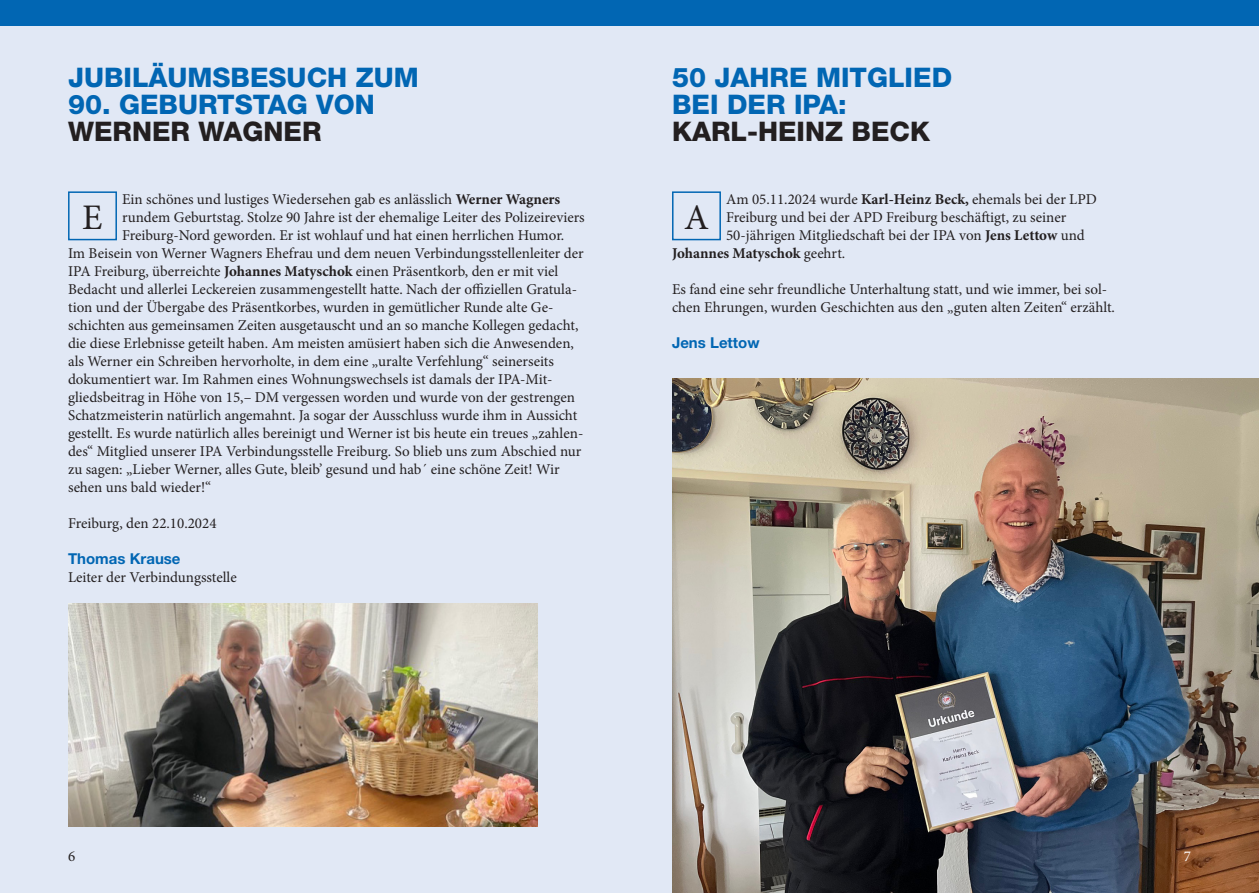
<style>
.page{position:relative;width:1259px;height:893px;background:#fff}
.page>*{position:absolute;margin:0;border:0;box-sizing:border-box;transform-origin:0 0}
.t1{font:36px "Minion Pro";color:#231f20}
.t2{font:800 27px/27px "Helvetica Neue LT Std";color:#0166b3}
.t3{font:800 27px "Helvetica Neue LT Std";color:#231f20}
.t4{font:15px/18px "Minion Pro";color:#231f20}
.t5{font:700 15px "Minion Pro";letter-spacing:-.005em;color:#231f20}
.t6{font:700 15px "Helvetica Neue LT Std";color:#0166b3}
.t7{font:15px "Minion Pro";color:#fff}
.s1{font-weight:700}
.s2{font-weight:400}
</style>
<div class="page">
<div style="left:629px;top:0;width:630px;height:893px;background:#e1e8f5"></div>
<div style="left:0;top:0;width:629px;height:893px;background:#e1e8f5"></div>
<div style="left:0;top:0;width:629px;height:26px;background:#0166b3"></div>
<div style="left:629px;top:0;width:630px;height:26px;background:#0166b3"></div>
<img style="left:672px;top:378px;width:587px;height:515px">
<div style="left:68px;top:191px;width:49px;height:49px;border:2px solid #0166b3"></div>
<img style="left:68px;top:604px;width:469px;height:223px">
<div style="left:672px;top:191px;width:49px;height:49px;border:2px solid #0166b3"></div>
<h2 class="t2" style="left:68px;top:64px;width:352px">JUBILÄUMSBESUCH ZUM</h2>
<h2 class="t2" style="left:68px;top:91px;width:308px">90. GEBURTSTAG VON</h2>
<h2 class="t3" style="left:68px;top:116px;width:255px">WERNER WAGNER</h2>
<p class="t4" style="left:122px;top:191px;width:440px">Ein schönes und lustiges Wiedersehen gab es anlässlich <span class="s1">Werner Wagners</span></p>
<p class="t4" style="left:122px;top:209px;width:464px">rundem Geburtstag. Stolze 90 Jahre ist der ehemalige Leiter des Polizeireviers</p>
<p class="t4" style="left:122px;top:227px;width:444px">Freiburg-Nord geworden. Er ist wohlauf und hat einen herrlichen Humor.</p>
<p class="t4" style="left:68px;top:245px;width:517px">Im Beisein von Werner Wagners Ehefrau und dem neuen Verbindungsstellenleiter der</p>
<p class="t4" style="left:68px;top:263px;width:492px">IPA Freiburg, überreichte <span class="s1">Johannes Matyschok</span> einen Präsentkorb, den er mit viel</p>
<p class="t4" style="left:68px;top:281px;width:510px">Bedacht und allerlei Leckereien zusammengestellt hatte. Nach der offiziellen Gratula-</p>
<p class="t4" style="left:68px;top:299px;width:487px">tion und der Übergabe des Präsentkorbes, wurden in gemütlicher Runde alte Ge-</p>
<p class="t4" style="left:68px;top:317px;width:512px">schichten aus gemeinsamen Zeiten ausgetauscht und an so manche Kollegen gedacht,</p>
<p class="t4" style="left:68px;top:335px;width:507px">die diese Erlebnisse geteilt haben. Am meisten amüsiert haben sich die Anwesenden,</p>
<p class="t4" style="left:68px;top:353px;width:487px">als Werner ein Schreiben hervorholte, in dem eine „uralte Verfehlung“ seinerseits</p>
<p class="t4" style="left:68px;top:371px;width:486px">dokumentiert war. Im Rahmen eines Wohnungswechsels ist damals der IPA-Mit-</p>
<p class="t4" style="left:68px;top:389px;width:508px">gliedsbeitrag in Höhe von 15,– DM vergessen worden und wurde von der gestrengen</p>
<p class="t4" style="left:68px;top:407px;width:511px">Schatzmeisterin natürlich angemahnt. Ja sogar der Ausschluss wurde ihm in Aussicht</p>
<p class="t4" style="left:68px;top:425px;width:517px">gestellt. Es wurde natürlich alles bereinigt und Werner ist bis heute ein treues „zahlen-</p>
<p class="t4" style="left:68px;top:443px;width:515px">des“ Mitglied unserer IPA Verbindungsstelle Freiburg. So blieb uns zum Abschied nur</p>
<p class="t4" style="left:68px;top:461px;width:493px">zu sagen: „Lieber Werner, alles Gute, bleib’ gesund und hab´ eine schöne Zeit! Wir</p>
<p class="t4" style="left:68px;top:479px;width:144px">sehen uns bald wieder!“</p>
<p class="t4" style="left:68px;top:515px;width:150px">Freiburg, den 22.10.2024</p>
<p class="t6" style="left:68px;top:550px;width:114px">Thomas Krause</p>
<p class="t4" style="left:68px;top:569px;width:170px">Leiter der Verbindungsstelle</p>
<h1 class="t1" style="left:82px;top:193px;width:22px">E</h1>
<h2 class="t2" style="left:672px;top:64px;width:282px">50 JAHRE MITGLIED<br>BEI DER IPA:</h2>
<h2 class="t3" style="left:672px;top:116px;width:260px">KARL-HEINZ BECK</h2>
<p class="t4" style="left:726px;top:191px;width:372px">Am 05.11.2024 wurde <span class="s1">Karl-Heinz Beck,</span> ehemals bei der LPD</p>
<p class="t4" style="left:726px;top:209px;width:342px">Freiburg und bei der APD Freiburg beschäftigt, zu seiner</p>
<p class="t4" style="left:726px;top:227px;width:360px">50-jährigen Mitgliedschaft bei der IPA von <span class="s1">Jens Lettow</span> und</p>
<p class="t5" style="left:672px;top:243px;width:175px">Johannes Matyschok <span class="s2">geehrt.</span></p>
<p class="t4" style="left:672px;top:281px;width:444px">Es fand eine sehr freundliche Unterhaltung statt, und wie immer, bei sol&shy;chen Ehrungen, wurden Geschichten aus den „guten alten Zeiten“ erzählt.</p>
<p class="t6" style="left:672px;top:334px;width:89px">Jens Lettow</p>
<h1 class="t1" style="left:684px;top:193px;width:26px">A</h1>
<p class="t4" style="left:68px;top:848px;width:9px">6</p>
<p class="t7" style="left:1183px;top:846px;width:9px">7</p>
</div>
